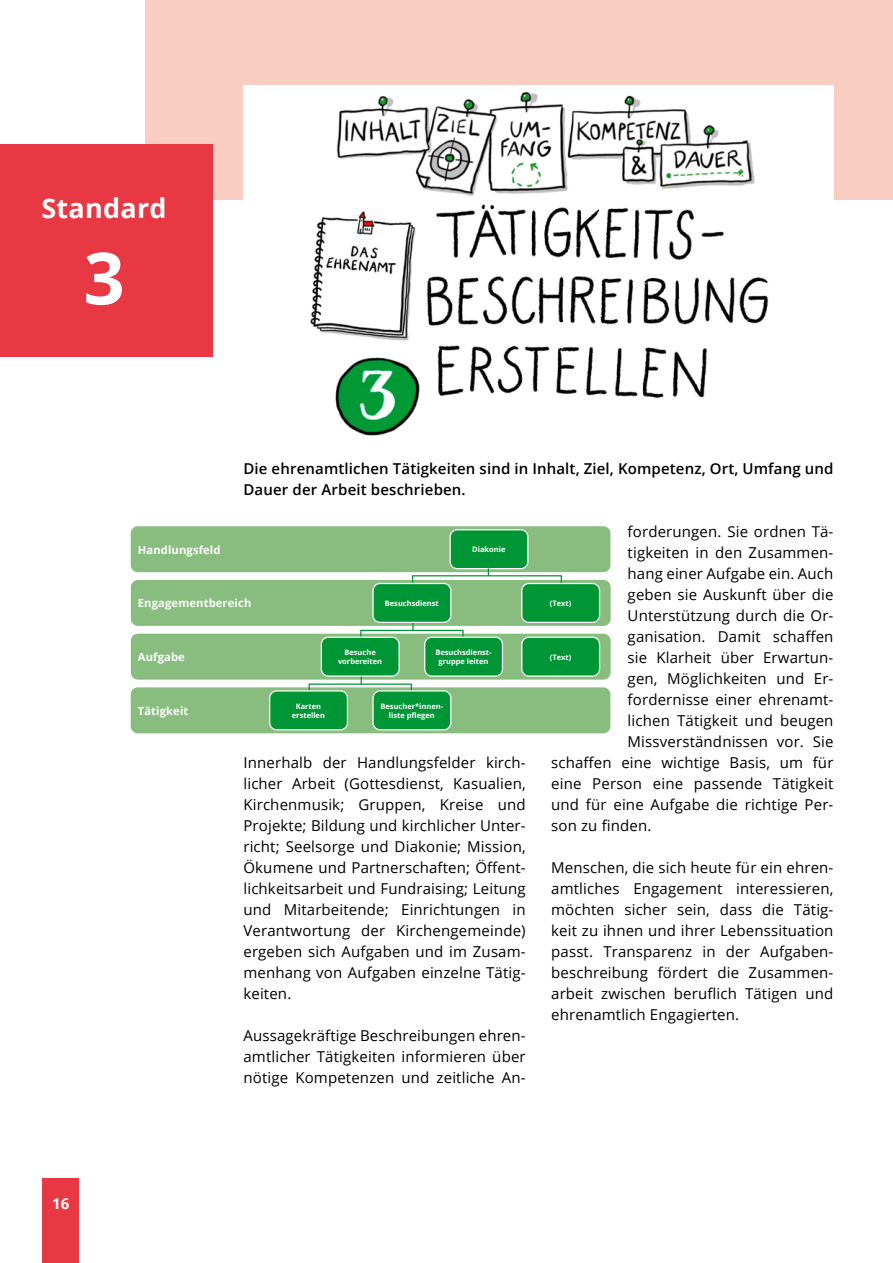
<style>
.page{position:relative;width:893px;height:1263px;background:#fff}
.page>*{position:absolute;margin:0;border:0;box-sizing:border-box;transform-origin:0 0}
.t1{font:700 72px "Open Sans";color:#fff}
.t2{font:700 27px "Open Sans";letter-spacing:.01em;color:#fff}
.t3{font:15px/21px "Open Sans";letter-spacing:.01em;color:#000;text-align:justify}
.t4{font:600 15px/21px "Open Sans";letter-spacing:.01em;color:#000}
.t5{font:700 15px "Open Sans";color:#fff}
.t6{font:700 11.25px "Open Sans";letter-spacing:.01em;color:#fff}
.t7{font:700 7.5px/9px "Open Sans";color:#fff;text-align:center}
</style>
<div class="page">
<div style="left:43px;top:1178px;width:36px;height:85px;background:#e83843"></div>
<div style="left:146px;top:0;width:747px;height:200px;background:#facdc3"></div>
<div style="left:0;top:145px;width:213px;height:212px;background:#e83843"></div>
<div style="left:243px;top:85px;width:590px;height:374px;background:#fff"></div>
<img style="left:310px;top:91px;width:459px;height:345px">
<div style="left:131px;top:526px;width:479px;height:46px;background:#88bd7f;border-radius:7px"></div>
<div style="left:450px;top:530px;width:78px;height:39px;background:#009636;border-radius:7px"></div>
<div style="left:449px;top:529px;width:79px;height:40px;border:1px solid #fff;border-radius:7px"></div>
<div style="left:131px;top:580px;width:480px;height:46px;background:#88bd7f;border-radius:7px"></div>
<div style="left:412px;top:575px;width:150px;height:9px;border:1px solid #009636"></div>
<div style="left:373px;top:583px;width:78px;height:39px;background:#009636;border-radius:7px"></div>
<div style="left:372px;top:583px;width:79px;height:40px;border:1px solid #fff;border-radius:7px"></div>
<div style="left:522px;top:583px;width:78px;height:39px;background:#009636;border-radius:7px"></div>
<div style="left:521px;top:583px;width:79px;height:40px;border:1px solid #fff;border-radius:7px"></div>
<div style="left:131px;top:634px;width:480px;height:46px;background:#88bd7f;border-radius:7px"></div>
<svg style="left:412px;top:623px;width:2px;height:7px"></svg>
<div style="left:360px;top:630px;width:104px;height:9px;border:1px solid #009636"></div>
<div style="left:321px;top:637px;width:78px;height:39px;background:#009636;border-radius:7px"></div>
<div style="left:321px;top:637px;width:79px;height:40px;border:1px solid #fff;border-radius:7px"></div>
<div style="left:425px;top:637px;width:77px;height:39px;background:#009636;border-radius:7px"></div>
<div style="left:424px;top:637px;width:79px;height:40px;border:1px solid #fff;border-radius:7px"></div>
<div style="left:131px;top:687px;width:479px;height:46px;background:#88bd7f;border-radius:7px"></div>
<div style="left:270px;top:691px;width:77px;height:39px;background:#009636;border-radius:7px"></div>
<div style="left:269px;top:690px;width:79px;height:40px;border:1px solid #fff;border-radius:7px"></div>
<div style="left:373px;top:691px;width:78px;height:39px;background:#009636;border-radius:7px"></div>
<div style="left:372px;top:690px;width:79px;height:40px;border:1px solid #fff;border-radius:7px"></div>
<div style="left:522px;top:637px;width:78px;height:39px;background:#009636;border-radius:7px"></div>
<div style="left:521px;top:637px;width:79px;height:40px;border:1px solid #fff;border-radius:7px"></div>
<h2 class="t2" style="left:41px;top:189px;width:127px">Standard</h2>
<h1 class="t1" style="left:84px;top:227px;width:43px">3</h1>
<p class="t4" style="left:243px;top:458px;width:591px">Die ehrenamtlichen Tätigkeiten sind in Inhalt, Ziel, Kompetenz, Ort, Umfang und<br>Dauer der Arbeit beschrieben.</p>
<p class="t5" style="left:52px;top:1193px;width:19px">16</p>
<p class="t3" style="left:628px;top:521px;width:207px">forderungen. Sie ordnen Tä-</p>
<p class="t3" style="left:628px;top:542px;width:207px">tigkeiten in den Zusammen-</p>
<p class="t3" style="left:628px;top:563px;width:207px">hang einer Aufgabe ein. Auch</p>
<p class="t3" style="left:628px;top:584px;width:207px">geben sie Auskunft über die</p>
<p class="t3" style="left:628px;top:605px;width:207px">Unterstützung durch die Or-</p>
<p class="t3" style="left:628px;top:626px;width:207px">ganisation. Damit schaffen</p>
<p class="t3" style="left:628px;top:647px;width:207px">sie Klarheit über Erwartun-</p>
<p class="t3" style="left:628px;top:668px;width:207px">gen, Möglichkeiten und Er-</p>
<p class="t3" style="left:628px;top:689px;width:207px">fordernisse einer ehrenamt-</p>
<p class="t3" style="left:628px;top:710px;width:207px">lichen Tätigkeit und beugen</p>
<p class="t3" style="left:628px;top:731px;width:207px">Missverständnissen vor. Sie</p>
<p class="t3" style="left:551px;top:752px;width:284px">schaffen eine wichtige Basis, um für</p>
<p class="t3" style="left:551px;top:773px;width:284px">eine Person eine passende Tätigkeit</p>
<p class="t3" style="left:551px;top:794px;width:284px">und für eine Aufgabe die richtige Per-</p>
<p class="t3" style="left:551px;top:815px;width:102px">son zu finden.</p>
<p class="t3" style="left:551px;top:857px;width:284px">Menschen, die sich heute für ein ehren&shy;amtliches Engagement interessieren, möchten sicher sein, dass die Tätig&shy;keit zu ihnen und ihrer Lebenssituation passt. Transparenz in der Aufgaben&shy;beschreibung fördert die Zusammen&shy;arbeit zwischen beruflich Tätigen und ehrenamtlich Engagierten.</p>
<p class="t6" style="left:138px;top:541px;width:84px">Handlungsfeld</p>
<p class="t7" style="left:472px;top:545px;width:35px">Diakonie</p>
<p class="t6" style="left:138px;top:595px;width:115px">Engagementbereich</p>
<p class="t7" style="left:385px;top:598px;width:55px">Besuchsdienst</p>
<p class="t7" style="left:550px;top:598px;width:23px">(Text)</p>
<p class="t6" style="left:138px;top:649px;width:48px">Aufgabe</p>
<p class="t7" style="left:338px;top:648px;width:46px">Besuche vorbereiten</p>
<p class="t7" style="left:435px;top:648px;width:58px">Besuchsdienst&shy;gruppe leiten</p>
<p class="t7" style="left:550px;top:652px;width:23px">(Text)</p>
<p class="t6" style="left:138px;top:703px;width:52px">Tätigkeit</p>
<p class="t7" style="left:292px;top:701px;width:35px">Karten erstellen</p>
<p class="t7" style="left:380px;top:701px;width:64px">Besucher*innen&shy;liste pflegen</p>
<p class="t3" style="left:243px;top:752px;width:284px">Innerhalb der Handlungsfelder kirch&shy;licher Arbeit (Gottesdienst, Kasualien, Kirchenmusik; Gruppen, Kreise und Projekte; Bildung und kirchlicher Unter&shy;richt; Seelsorge und Diakonie; Mission, Ökumene und Partnerschaften; Öffent&shy;lichkeitsarbeit und Fundraising; Leitung und Mitarbeitende; Einrichtungen in Verantwortung der Kirchengemeinde) ergeben sich Aufgaben und im Zusam&shy;menhang von Aufgaben einzelne Tätig&shy;keiten.</p>
<p class="t3" style="left:243px;top:1025px;width:284px">Aussagekräftige Beschreibungen ehren&shy;amtlicher Tätigkeiten informieren über nötige Kompetenzen und zeitliche An-</p>
</div>
